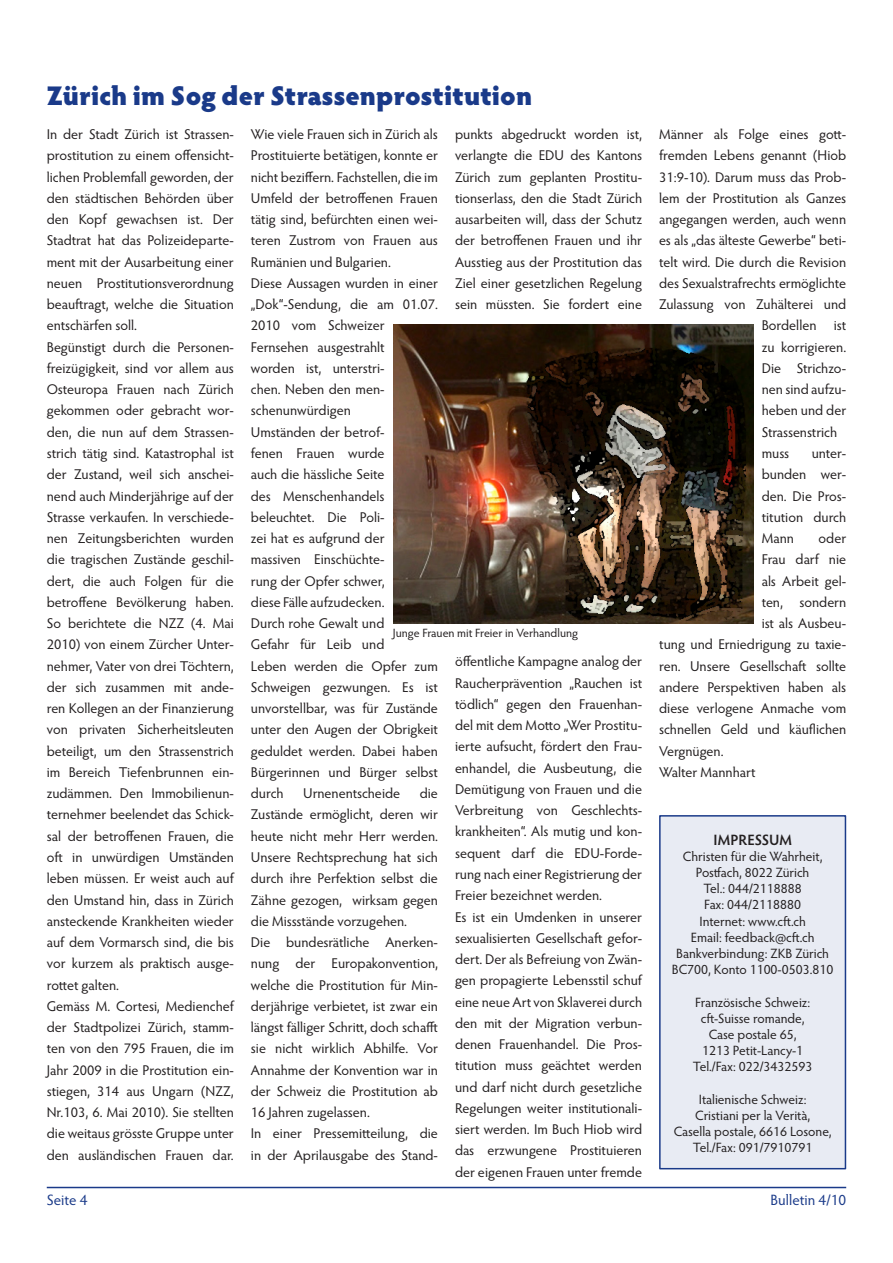
<style>
.page{position:relative;width:893px;height:1263px;background:#fff}
.page>*{position:absolute;margin:0;border:0;box-sizing:border-box;transform-origin:0 0}
.Titel_1{font:900 27px "Hypatia Sans Pro";color:#1a3a89}
.t1{font:15px "Hypatia Sans Pro";color:#1a3a89}
.Impressum_Titel{font:600 15px "Hypatia Sans Pro";letter-spacing:-.005em;color:#231f20}
.Fliesstext_standard{font:14.1px/21.3px "Hypatia Sans Pro";letter-spacing:-.005em;color:#231f20;text-align:justify}
.Impressum{font:13.5px "Hypatia Sans Pro";color:#231f20}
.Bildlegende{font:12px "Hypatia Sans Pro";color:#231f20}
</style>
<div class="page">
<hr style="left:47px;top:1187px;width:799px;height:1px;background:#1a3a89">
<div style="left:660px;top:816px;width:185px;height:353px;background:#e8ebf3"></div>
<div style="left:659px;top:815px;width:187px;height:354px;border:2px solid #1a3a89"></div>
<img style="left:393px;top:324px;width:360px;height:299px">
<p class="Titel_1" style="left:47px;top:76px;width:487px">Zürich im Sog der Strassenprostitution</p>
<p class="Fliesstext_standard" style="left:251px;top:123px;width:189px">Wie viele Frauen sich in Zürich als Prostituierte betätigen, konnte er nicht beziffern. Fachstellen, die im Umfeld der betroffenen Frauen tätig sind, befürchten einen wei&shy;teren Zustrom von Frauen aus Rumänien und Bulgarien.</p>
<p class="Fliesstext_standard" style="left:251px;top:272px;width:189px;text-align:left">Diese Aussagen wurden in einer „Dok“-Sendung, die am 01.07.<br>2010 vom Schweizer<br>Fernsehen ausgestrahlt<br>worden ist, unterstri-<br>chen. Neben den men&shy;schenunwürdigen<br>Umständen der betrof-<br>fenen Frauen wurde<br>auch die hässliche Seite<br>des Menschenhandels beleuchtet. Die Poli-<br>zei hat es aufgrund der massiven Einschüchte-<br>rung der Opfer schwer,<br>diese Fälle aufzudecken.<br>Durch rohe Gewalt und<br>Gefahr für Leib und<br>Leben werden die Opfer zum<br>Schweigen gezwungen. Es ist unvorstellbar, was für Zustände unter den Augen der Obrigkeit geduldet werden. Dabei haben<br>Bürgerinnen und Bürger selbst durch</p>
<p class="Fliesstext_standard" style="left:47px;top:123px;width:189px">In der Stadt Zürich ist Strassen&shy;prostitution zu einem offensicht&shy;lichen Problemfall geworden, der den städtischen Behörden über den Kopf gewachsen ist. Der Stadtrat hat das Polizeideparte&shy;ment mit der Ausarbeitung einer neuen Prostitutionsverordnung beauftragt, welche die Situation entschärfen soll.</p>
<p class="Fliesstext_standard" style="left:47px;top:336px;width:189px">Begünstigt durch die Personen&shy;freizügigkeit, sind vor allem aus Osteuropa Frauen nach Zürich gekommen oder gebracht wor&shy;den, die nun auf dem Strassen&shy;strich tätig sind. Katastrophal ist der Zustand, weil sich anschei&shy;nend auch Minderjährige auf der Strasse verkaufen. In verschiede&shy;nen Zeitungsberichten wurden die tragischen Zustände geschil&shy;dert, die auch Folgen für die betroffene Bevölkerung haben.<br>So berichtete die NZZ (4. Mai 2010) von einem Zürcher Unter&shy;nehmer, Vater von drei Töchtern, der sich zusammen mit ande&shy;ren Kollegen an der Finanzierung von privaten Sicherheitsleuten beteiligt, um den Strassenstrich im Bereich Tiefenbrunnen ein&shy;zudämmen. Den Immobilienun&shy;ternehmer beelendet das Schick&shy;sal der betroffenen Frauen, die oft in unwürdigen Umständen leben müssen. Er weist auch auf den Umstand hin, dass in Zürich ansteckende Krankheiten wieder auf dem Vormarsch sind, die bis vor kurzem als praktisch ausge&shy;rottet galten.</p>
<p class="Fliesstext_standard" style="left:47px;top:995px;width:189px">Gemäss M. Cortesi, Medienchef der Stadtpolizei Zürich, stamm&shy;ten von den 795 Frauen, die im Jahr 2009 in die Prostitution ein&shy;stiegen, 314 aus Ungarn (NZZ, Nr.103, 6. Mai 2010). Sie stellten die weitaus grösste Gruppe unter den ausländischen Frauen dar.</p>
<p class="Fliesstext_standard" style="left:455px;top:123px;width:189px">punkts abgedruckt worden ist, verlangte die EDU des Kantons Zürich zum geplanten Prostitu&shy;tionserlass, den die Stadt Zürich ausarbeiten will, dass der Schutz der betroffenen Frauen und ihr Ausstieg aus der Prostitution das Ziel einer gesetzlichen Regelung sein müssten. Sie fordert eine</p>
<p class="Bildlegende" style="left:393px;top:624px;width:187px">Junge Frauen mit Freier in Verhandlung</p>
<p class="Fliesstext_standard" style="left:455px;top:650px;width:189px">öffentliche Kampagne analog der Raucherprävention „Rauchen ist tödlich“ gegen den Frauenhan&shy;del mit dem Motto „Wer Prostitu&shy;ierte aufsucht, fördert den Frau&shy;enhandel, die Ausbeutung, die Demütigung von Frauen und die Verbreitung von Geschlechts&shy;krankheiten“. Als mutig und kon&shy;sequent darf die EDU-Forde&shy;rung nach einer Registrierung der Freier bezeichnet werden.</p>
<p class="Fliesstext_standard" style="left:455px;top:905px;width:189px">Es ist ein Umdenken in unserer sexualisierten Gesellschaft gefor&shy;dert. Der als Befreiung von Zwän&shy;gen propagierte Lebensstil schuf eine neue Art von Sklaverei durch den mit der Migration verbun&shy;denen Frauenhandel. Die Pros&shy;titution muss geächtet werden und darf nicht durch gesetzliche Regelungen weiter institutionali&shy;siert werden. Im Buch Hiob wird das erzwungene Prostituieren der eigenen Frauen unter fremde</p>
<p class="Fliesstext_standard" style="left:251px;top:782px;width:189px;text-indent:169px">die Zustände ermöglicht, deren wir heute nicht mehr Herr werden.<br>Unsere Rechtsprechung hat sich durch ihre Perfektion selbst die Zähne gezogen, wirksam gegen die Missstände vorzugehen.</p>
<p class="Fliesstext_standard" style="left:251px;top:931px;width:189px">Die bundesrätliche Anerken&shy;nung der Europakonvention, welche die Prostitution für Min&shy;derjährige verbietet, ist zwar ein längst fälliger Schritt, doch schafft sie nicht wirklich Abhilfe. Vor Annahme der Konvention war in der Schweiz die Prostitution ab 16 Jahren zugelassen.</p>
<p class="Fliesstext_standard" style="left:251px;top:1122px;width:189px">In einer Pressemitteilung, die in der Aprilausgabe des Stand-</p>
<p class="Fliesstext_standard" style="left:303px;top:782px;width:99px">Urnenentscheide</p>
<p class="Fliesstext_standard" style="left:659px;top:123px;width:189px">Männer als Folge eines gott-</p>
<p class="Fliesstext_standard" style="left:659px;top:144px;width:189px">fremden Lebens genannt (Hiob</p>
<p class="Fliesstext_standard" style="left:659px;top:166px;width:189px">31:9‑10). Darum muss das Prob-</p>
<p class="Fliesstext_standard" style="left:659px;top:187px;width:189px">lem der Prostitution als Ganzes</p>
<p class="Fliesstext_standard" style="left:659px;top:208px;width:189px">angegangen werden, auch wenn</p>
<p class="Fliesstext_standard" style="left:659px;top:229px;width:189px">es als „das älteste Gewerbe“ beti-</p>
<p class="Fliesstext_standard" style="left:659px;top:251px;width:189px">telt wird. Die durch die Revision</p>
<p class="Fliesstext_standard" style="left:659px;top:272px;width:189px">des Sexualstrafrechts ermöglichte</p>
<p class="Fliesstext_standard" style="left:659px;top:293px;width:189px">Zulassung von Zuhälterei und</p>
<p class="Fliesstext_standard" style="left:762px;top:314px;width:86px">Bordellen ist</p>
<p class="Fliesstext_standard" style="left:762px;top:336px;width:86px">zu korrigieren.</p>
<p class="Fliesstext_standard" style="left:762px;top:357px;width:86px">Die Strichzo-</p>
<p class="Fliesstext_standard" style="left:762px;top:378px;width:86px">nen sind aufzu-</p>
<p class="Fliesstext_standard" style="left:762px;top:400px;width:86px">heben und der</p>
<p class="Fliesstext_standard" style="left:762px;top:421px;width:77px">Strassenstrich</p>
<p class="Fliesstext_standard" style="left:762px;top:442px;width:29px">muss</p>
<p class="Fliesstext_standard" style="left:762px;top:442px;width:86px;text-indent:50px">unter&shy;bunden wer&shy;den. Die Pros&shy;titution durch Mann</p>
<p class="Fliesstext_standard" style="left:818px;top:527px;width:29px">oder</p>
<p class="Fliesstext_standard" style="left:762px;top:548px;width:86px">Frau darf nie</p>
<p class="Fliesstext_standard" style="left:762px;top:570px;width:86px">als Arbeit gel-</p>
<p class="Fliesstext_standard" style="left:762px;top:591px;width:86px">ten, sondern</p>
<p class="Fliesstext_standard" style="left:762px;top:612px;width:86px">ist als Ausbeu-</p>
<p class="Fliesstext_standard" style="left:659px;top:633px;width:189px">tung und Erniedrigung zu taxie-</p>
<p class="Fliesstext_standard" style="left:659px;top:655px;width:189px">ren. Unsere Gesellschaft sollte</p>
<p class="Fliesstext_standard" style="left:659px;top:676px;width:189px">andere Perspektiven haben als</p>
<p class="Fliesstext_standard" style="left:659px;top:697px;width:189px">diese verlogene Anmache vom</p>
<p class="Fliesstext_standard" style="left:659px;top:718px;width:189px">schnellen Geld und käuflichen</p>
<p class="Fliesstext_standard" style="left:659px;top:740px;width:66px">Vergnügen.</p>
<p class="Fliesstext_standard" style="left:659px;top:761px;width:98px">Walter Mannhart</p>
<p class="Impressum_Titel" style="left:713px;top:829px;width:80px">IMPRESSUM</p>
<p class="Impressum" style="left:683px;top:847px;width:141px">Christen für die Wahrheit,</p>
<p class="Impressum" style="left:696px;top:863px;width:115px">Postfach, 8022 Zürich</p>
<p class="Impressum" style="left:703px;top:879px;width:100px">Tel.: 044/2118888</p>
<p class="Impressum" style="left:704px;top:896px;width:98px">Fax: 044/2118880</p>
<p class="Impressum" style="left:699px;top:912px;width:108px">Internet: www.cft.ch</p>
<p class="Impressum" style="left:691px;top:928px;width:125px">Email: feedback@cft.ch</p>
<p class="Impressum" style="left:676px;top:944px;width:154px">Bankverbindung: ZKB Zürich</p>
<p class="Impressum" style="left:672px;top:960px;width:163px">BC700, Konto 1100-0503.810</p>
<p class="Impressum" style="left:695px;top:993px;width:117px">Französische Schweiz:</p>
<p class="Impressum" style="left:701px;top:1009px;width:105px">cft-Suisse romande,</p>
<p class="Impressum" style="left:709px;top:1025px;width:89px">Case postale 65,</p>
<p class="Impressum" style="left:702px;top:1041px;width:103px">1213 Petit-Lancy-1</p>
<p class="Impressum" style="left:693px;top:1058px;width:121px">Tel./Fax: 022/3432593</p>
<p class="Impressum" style="left:699px;top:1090px;width:109px">Italienische Schweiz:</p>
<p class="Impressum" style="left:695px;top:1106px;width:116px">Cristiani per la Verità,</p>
<p class="Impressum" style="left:674px;top:1122px;width:159px">Casella postale, 6616 Losone,</p>
<p class="Impressum" style="left:693px;top:1139px;width:121px">Tel./Fax: 091/7910791</p>
<p class="t1" style="left:47px;top:1190px;width:42px">Seite 4</p>
<p class="t1" style="left:771px;top:1190px;width:77px">Bulletin 4/10</p>
</div>
